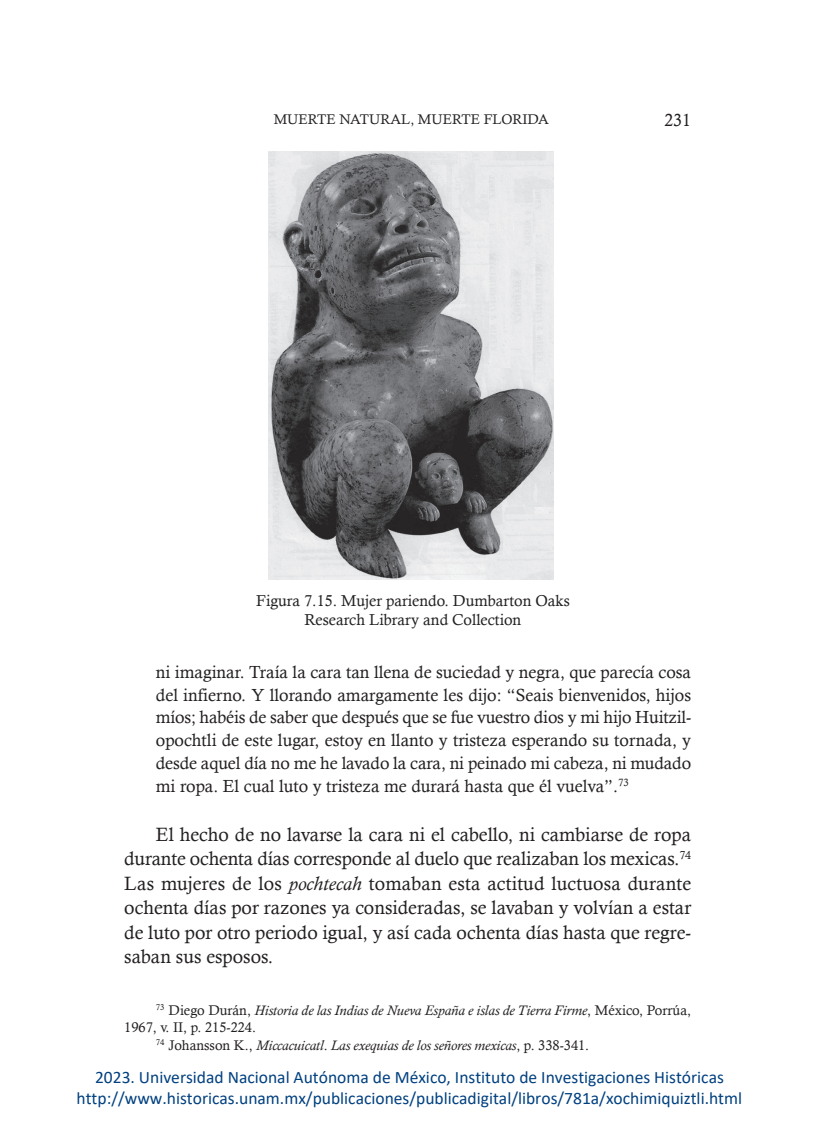
<style>
.page{position:relative;width:819px;height:1141px;background:#fff}
.page>*{position:absolute;margin:0;border:0;box-sizing:border-box;transform-origin:0 0}
.t1{font:19.25px/24.5px "Calisto";color:#231f20;text-align:justify}
.t2{font:17.5px/22.8px "Calisto";color:#231f20;text-align:justify}
.t3{font:17.5px/21px "Calibri";color:#004080;text-align:center}
.t4{font:15.75px/19.2px "Calisto";color:#231f20;text-align:center}
.t5{font:italic 14px "Calisto";color:#231f20}
.t6{font:14px "Calisto";color:#231f20}
.s1{font-style:italic}
.s2{font-style:normal}
</style>
<div class="page">
<img style="left:269px;top:151px;width:284px;height:429px">
<p class="t6" style="left:274px;top:111px;width:276px">MUERTE NATURAL, MUERTE FLORIDA</p>
<p class="t2" style="left:664px;top:109px;width:28px">231</p>
<p class="t4" style="left:256px;top:591px;width:315px">Figura 7.15. Mujer pariendo. Dumbarton Oaks<br>Research Library and Collection</p>
<p class="t2" style="left:156px;top:660px;width:537px">ni imaginar. Traía la cara tan llena de suciedad y negra, que parecía cosa del infierno. Y llorando amargamente les dijo: “Seais bienvenidos, hijos míos; habéis de saber que después que se fue vuestro dios y mi hijo Huitzil&shy;opochtli de este lugar, estoy en llanto y tristeza esperando su tornada, y desde aquel día no me he lavado la cara, ni peinado mi cabeza, ni mudado mi ropa. El cual luto y tristeza me durará hasta que él vuelva”.<sup>73</sup></p>
<p class="t1" style="left:124px;top:822px;width:568px;text-indent:32px">El hecho de no lavarse la cara ni el cabello, ni cambiarse de ropa durante ochenta días corresponde al duelo que realizaban los mexicas.<sup>74<br></sup>Las mujeres de los <span class="s1">pochtecah</span> tomaban esta actitud luctuosa durante ochenta días por razones ya consideradas, se lavaban y volvían a estar de luto por otro periodo igual, y así cada ochenta días hasta que regre&shy;saban sus esposos.</p>
<p class="t5" style="left:156px;top:1002px;width:536px"><sup>73</sup> <span class="s2">Diego Durán,</span> Historia de las Indias de Nueva España e islas de Tierra Firme<span class="s2">, México, Porrúa,</span></p>
<p class="t6" style="left:124px;top:1020px;width:133px">1967, v. II, p. 215-224.</p>
<p class="t5" style="left:156px;top:1037px;width:435px"><sup>74</sup> <span class="s2">Johansson K.,</span> Miccacuicatl<span class="s2">.</span> Las exequias de los señores mexicas<span class="s2">, p. 338-341.</span></p>
<p class="t3" style="left:77px;top:1066px;width:667px">2023. Universidad Nacional Autónoma de México, Instituto de Investigaciones Históricas http://www.historicas.unam.mx/publicaciones/publicadigital/libros/781a/xochimiquiztli.html</p>
</div>
